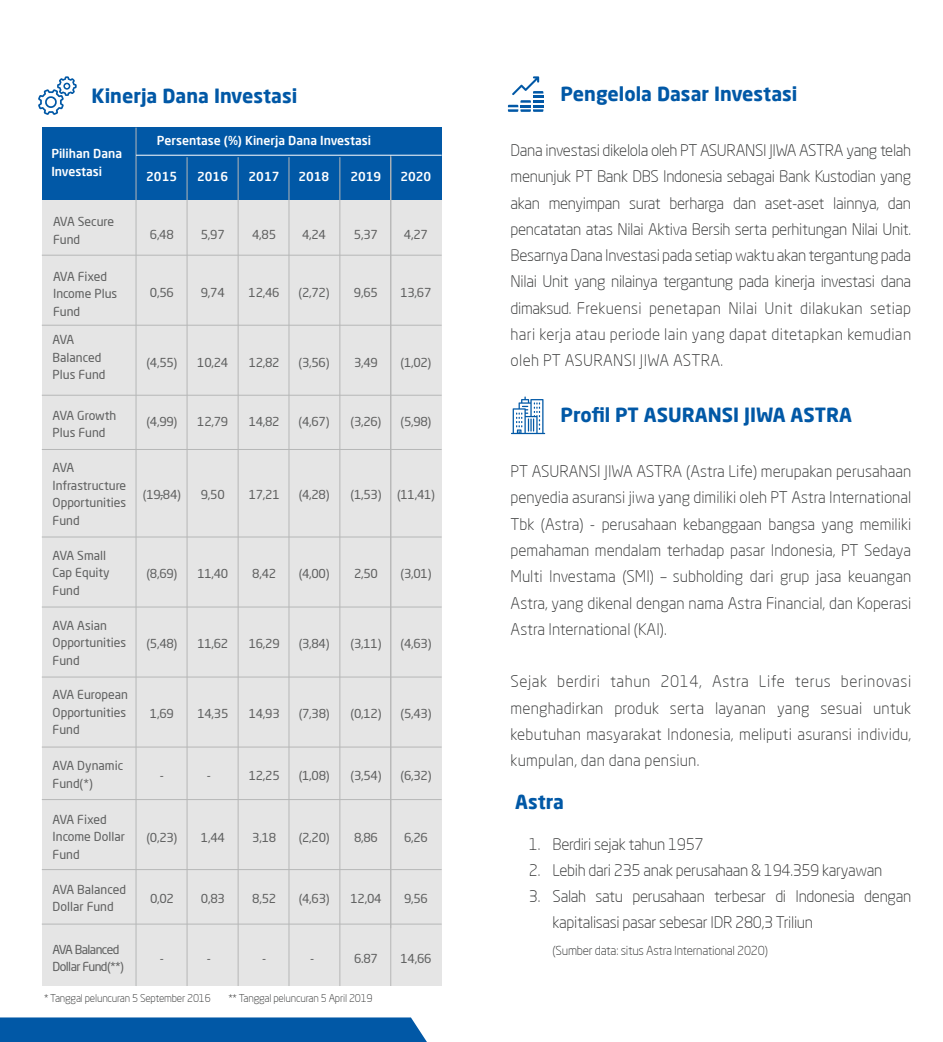
<style>
.page{position:relative;width:943px;height:1042px;background:#fff}
.page>*{position:absolute;margin:0;border:0;box-sizing:border-box;transform-origin:0 0}
.t1{font:700 19.25px "Neo Sans Pro";color:#0158a6}
.t2{font:300 15.75px/26.2px "Neo Sans Pro";letter-spacing:-.02em;color:#313232;text-align:justify}
.t3{font:12.25px/17.5px "Neo Sans Pro";color:#5e5f5f}
.t4{font:500 12.25px/17.5px "Neo Sans Pro";color:#fff}
.t5{font:300 12.25px "Neo Sans Pro";letter-spacing:-.02em;color:#313232}
.t6{font:12.25px/17.5px "Neo Sans Pro";letter-spacing:-.05em;color:#5e5f5f}
.t7{font:300 10.5px "Neo Sans Pro";letter-spacing:-.02em;color:#313232}
</style>
<div class="page">
<svg style="left:508px;top:76px;width:35px;height:36px"></svg>
<svg style="left:511px;top:396px;width:34px;height:38px"></svg>
<div style="left:0;top:1017px;width:427px;height:25px;background:#0158a6"></div>
<div style="left:42px;top:128px;width:399px;height:76px;background:#0158a6"></div>
<div style="left:42px;top:200px;width:399px;height:786px;background:#e5e5e5"></div>
<hr style="left:42px;top:255px;width:399px;height:1px;background:#b6b7b7">
<hr style="left:136px;top:128px;width:1px;height:858px;background:#b6b7b7">
<hr style="left:187px;top:157px;width:1px;height:829px;background:#b6b7b7">
<hr style="left:238px;top:157px;width:1px;height:829px;background:#b6b7b7">
<hr style="left:289px;top:157px;width:1px;height:829px;background:#b6b7b7">
<hr style="left:339px;top:157px;width:1px;height:829px;background:#b6b7b7">
<hr style="left:390px;top:155px;width:1px;height:773px;background:#b6b7b7">
<hr style="left:390px;top:157px;width:1px;height:829px;background:#b6b7b7">
<hr style="left:136px;top:155px;width:305px;height:1px;background:#fff">
<hr style="left:42px;top:325px;width:399px;height:1px;background:#b6b7b7">
<hr style="left:42px;top:395px;width:399px;height:1px;background:#b6b7b7">
<hr style="left:42px;top:449px;width:399px;height:1px;background:#b6b7b7">
<hr style="left:42px;top:537px;width:399px;height:1px;background:#b6b7b7">
<hr style="left:42px;top:607px;width:399px;height:1px;background:#b6b7b7">
<hr style="left:42px;top:677px;width:399px;height:1px;background:#b6b7b7">
<hr style="left:42px;top:747px;width:399px;height:1px;background:#b6b7b7">
<hr style="left:42px;top:799px;width:399px;height:1px;background:#b6b7b7">
<hr style="left:42px;top:869px;width:399px;height:1px;background:#b6b7b7">
<hr style="left:42px;top:924px;width:399px;height:1px;background:#b6b7b7">
<svg style="left:38px;top:76px;width:39px;height:39px"></svg>
<p class="t1" style="left:92px;top:84px;width:207px">Kinerja Dana Investasi</p>
<p class="t4" style="left:51px;top:145px;width:72px">Pilihan Dana<br>Investasi</p>
<p class="t3" style="left:53px;top:213px;width:63px">AVA Secure<br>Fund</p>
<p class="t3" style="left:53px;top:267px;width:66px">AVA Fixed<br>Income Plus<br>Fund</p>
<p class="t3" style="left:53px;top:331px;width:54px">AVA<br>Balanced<br>Plus Fund</p>
<p class="t3" style="left:53px;top:406px;width:65px">AVA Growth<br>Plus Fund</p>
<p class="t3" style="left:53px;top:459px;width:75px">AVA<br>Infrastructure<br>Opportunities<br>Fund</p>
<p class="t3" style="left:53px;top:546px;width:59px">AVA Small<br>Cap Equity<br>Fund</p>
<p class="t3" style="left:53px;top:616px;width:75px">AVA Asian<br>Opportunities<br>Fund</p>
<p class="t3" style="left:53px;top:686px;width:77px">AVA European<br>Opportunities<br>Fund</p>
<p class="t3" style="left:53px;top:757px;width:72px">AVA Dynamic<br>Fund(*)</p>
<p class="t3" style="left:53px;top:810px;width:74px">AVA Fixed<br>Income Dollar<br>Fund</p>
<p class="t3" style="left:53px;top:880px;width:75px">AVA Balanced<br>Dollar Fund</p>
<p class="t6" style="left:53px;top:940px;width:73px">AVA Balanced<br>Dollar Fund(**)</p>
<p class="t4" style="left:157px;top:132px;width:215px">Persentase (%) Kinerja Dana Investasi</p>
<p class="t4" style="left:146px;top:167px;width:32px">2015</p>
<p class="t4" style="left:197px;top:167px;width:32px">2016</p>
<p class="t4" style="left:248px;top:167px;width:32px">2017</p>
<p class="t4" style="left:298px;top:167px;width:32px">2018</p>
<p class="t4" style="left:350px;top:167px;width:32px">2019</p>
<p class="t4" style="left:400px;top:167px;width:32px">2020</p>
<p class="t3" style="left:150px;top:225px;width:25px">6,48</p>
<p class="t3" style="left:201px;top:225px;width:25px">5,97</p>
<p class="t3" style="left:252px;top:225px;width:25px">4,85</p>
<p class="t3" style="left:302px;top:225px;width:25px">4,24</p>
<p class="t3" style="left:354px;top:225px;width:25px">5,37</p>
<p class="t3" style="left:404px;top:225px;width:25px">4,27</p>
<p class="t3" style="left:150px;top:283px;width:25px">0,56</p>
<p class="t3" style="left:201px;top:283px;width:25px">9,74</p>
<p class="t3" style="left:249px;top:283px;width:33px">12,46</p>
<p class="t3" style="left:298px;top:283px;width:32px">(2,72)</p>
<p class="t3" style="left:354px;top:283px;width:25px">9,65</p>
<p class="t3" style="left:400px;top:283px;width:33px">13,67</p>
<p class="t3" style="left:146px;top:354px;width:32px">(4,55)</p>
<p class="t3" style="left:197px;top:354px;width:33px">10,24</p>
<p class="t3" style="left:249px;top:354px;width:33px">12,82</p>
<p class="t3" style="left:298px;top:354px;width:32px">(3,56)</p>
<p class="t3" style="left:354px;top:354px;width:25px">3,49</p>
<p class="t3" style="left:400px;top:354px;width:32px">(1,02)</p>
<p class="t3" style="left:146px;top:413px;width:32px">(4,99)</p>
<p class="t3" style="left:197px;top:413px;width:33px">12,79</p>
<p class="t3" style="left:249px;top:413px;width:33px">14,82</p>
<p class="t3" style="left:299px;top:413px;width:32px">(4,67)</p>
<p class="t3" style="left:350px;top:413px;width:32px">(3,26)</p>
<p class="t3" style="left:400px;top:413px;width:32px">(5,98)</p>
<p class="t3" style="left:143px;top:485px;width:39px">(19,84)</p>
<p class="t3" style="left:201px;top:485px;width:25px">9,50</p>
<p class="t3" style="left:249px;top:485px;width:33px">17,21</p>
<p class="t3" style="left:299px;top:485px;width:32px">(4,28)</p>
<p class="t3" style="left:350px;top:485px;width:32px">(1,53)</p>
<p class="t3" style="left:397px;top:485px;width:39px">(11,41)</p>
<p class="t3" style="left:160px;top:485px;width:6px">-</p>
<p class="t3" style="left:146px;top:564px;width:32px">(8,69)</p>
<p class="t3" style="left:197px;top:564px;width:33px">11,40</p>
<p class="t3" style="left:252px;top:564px;width:25px">8,42</p>
<p class="t3" style="left:299px;top:564px;width:32px">(4,00)</p>
<p class="t3" style="left:354px;top:564px;width:25px">2,50</p>
<p class="t3" style="left:400px;top:564px;width:32px">(3,01)</p>
<p class="t3" style="left:146px;top:634px;width:32px">(5,48)</p>
<p class="t3" style="left:197px;top:634px;width:33px">11,62</p>
<p class="t3" style="left:249px;top:634px;width:33px">16,29</p>
<p class="t3" style="left:299px;top:634px;width:32px">(3,84)</p>
<p class="t3" style="left:350px;top:634px;width:32px">(3,11)</p>
<p class="t3" style="left:400px;top:634px;width:32px">(4,63)</p>
<p class="t3" style="left:150px;top:704px;width:25px">1,69</p>
<p class="t3" style="left:197px;top:704px;width:33px">14,35</p>
<p class="t3" style="left:249px;top:704px;width:33px">14,93</p>
<p class="t3" style="left:299px;top:704px;width:32px">(7,38)</p>
<p class="t3" style="left:350px;top:704px;width:32px">(0,12)</p>
<p class="t3" style="left:400px;top:704px;width:32px">(5,43)</p>
<p class="t3" style="left:160px;top:766px;width:6px">-</p>
<p class="t3" style="left:207px;top:766px;width:6px">-</p>
<p class="t3" style="left:249px;top:766px;width:33px">12,25</p>
<p class="t3" style="left:299px;top:766px;width:32px">(1,08)</p>
<p class="t3" style="left:350px;top:766px;width:32px">(3,54)</p>
<p class="t3" style="left:400px;top:766px;width:32px">(6,32)</p>
<p class="t3" style="left:146px;top:828px;width:32px">(0,23)</p>
<p class="t3" style="left:201px;top:828px;width:25px">1,44</p>
<p class="t3" style="left:252px;top:828px;width:25px">3,18</p>
<p class="t3" style="left:299px;top:828px;width:32px">(2,20)</p>
<p class="t3" style="left:354px;top:828px;width:25px">8,86</p>
<p class="t3" style="left:404px;top:828px;width:25px">6,26</p>
<p class="t3" style="left:150px;top:890px;width:25px">0,02</p>
<p class="t3" style="left:201px;top:890px;width:25px">0,83</p>
<p class="t3" style="left:252px;top:890px;width:25px">8,52</p>
<p class="t3" style="left:299px;top:890px;width:32px">(4,63)</p>
<p class="t3" style="left:350px;top:890px;width:33px">12,04</p>
<p class="t3" style="left:404px;top:890px;width:25px">9,56</p>
<p class="t3" style="left:160px;top:950px;width:6px">-</p>
<p class="t3" style="left:207px;top:950px;width:6px">-</p>
<p class="t3" style="left:262px;top:950px;width:6px">-</p>
<p class="t3" style="left:310px;top:950px;width:6px">-</p>
<p class="t3" style="left:354px;top:950px;width:25px">6.87</p>
<p class="t3" style="left:400px;top:950px;width:33px">14,66</p>
<p class="t7" style="left:44px;top:991px;width:168px">* Tanggal peluncuran 5 September 2016</p>
<p class="t7" style="left:228px;top:991px;width:146px">** Tanggal peluncuran 5 April 2019</p>
<p class="t1" style="left:560px;top:81px;width:238px">Pengelola Dasar Investasi</p>
<p class="t2" style="left:510px;top:137px;width:402px">Dana investasi dikelola oleh PT ASURANSI JIWA ASTRA yang telah menunjuk PT Bank DBS Indonesia sebagai Bank Kustodian yang akan menyimpan surat berharga dan aset-aset lainnya, dan pencatatan atas Nilai Aktiva Bersih serta perhitungan Nilai Unit.<br>Besarnya Dana Investasi pada setiap waktu akan tergantung pada Nilai Unit yang nilainya tergantung pada kinerja investasi dana dimaksud. Frekuensi penetapan Nilai Unit dilakukan setiap hari kerja atau periode lain yang dapat ditetapkan kemudian oleh PT ASURANSI JIWA ASTRA.</p>
<p class="t1" style="left:560px;top:402px;width:293px">Profil PT ASURANSI JIWA ASTRA</p>
<p class="t2" style="left:510px;top:458px;width:402px">PT ASURANSI JIWA ASTRA (Astra Life) merupakan perusahaan penyedia asuransi jiwa yang dimiliki oleh PT Astra International Tbk (Astra) - perusahaan kebanggaan bangsa yang memiliki pemahaman mendalam terhadap pasar Indonesia, PT Sedaya Multi Investama (SMI) – subholding dari grup jasa keuangan Astra, yang dikenal dengan nama Astra Financial, dan Koperasi Astra International (KAI).</p>
<p class="t2" style="left:510px;top:668px;width:402px">Sejak berdiri tahun 2014, Astra Life terus berinovasi menghadirkan produk serta layanan yang sesuai untuk kebutuhan masyarakat Indonesia, meliputi asuransi individu, kumpulan, dan dana pensiun.</p>
<p class="t1" style="left:515px;top:789px;width:50px">Astra</p>
<p class="t2" style="left:552px;top:830px;width:360px;text-align:left">Berdiri sejak tahun 1957<br>Lebih dari 235 anak perusahaan &amp; 194.359 karyawan Salah satu perusahaan terbesar di Indonesia dengan kapitalisasi pasar sebesar IDR 280,3 Triliun</p>
<p class="t5" style="left:552px;top:942px;width:217px">(Sumber data: situs Astra International 2020)</p>
<p class="t2" style="left:529px;top:830px;width:13px">1.<br>2.<br>3.</p>
</div>
